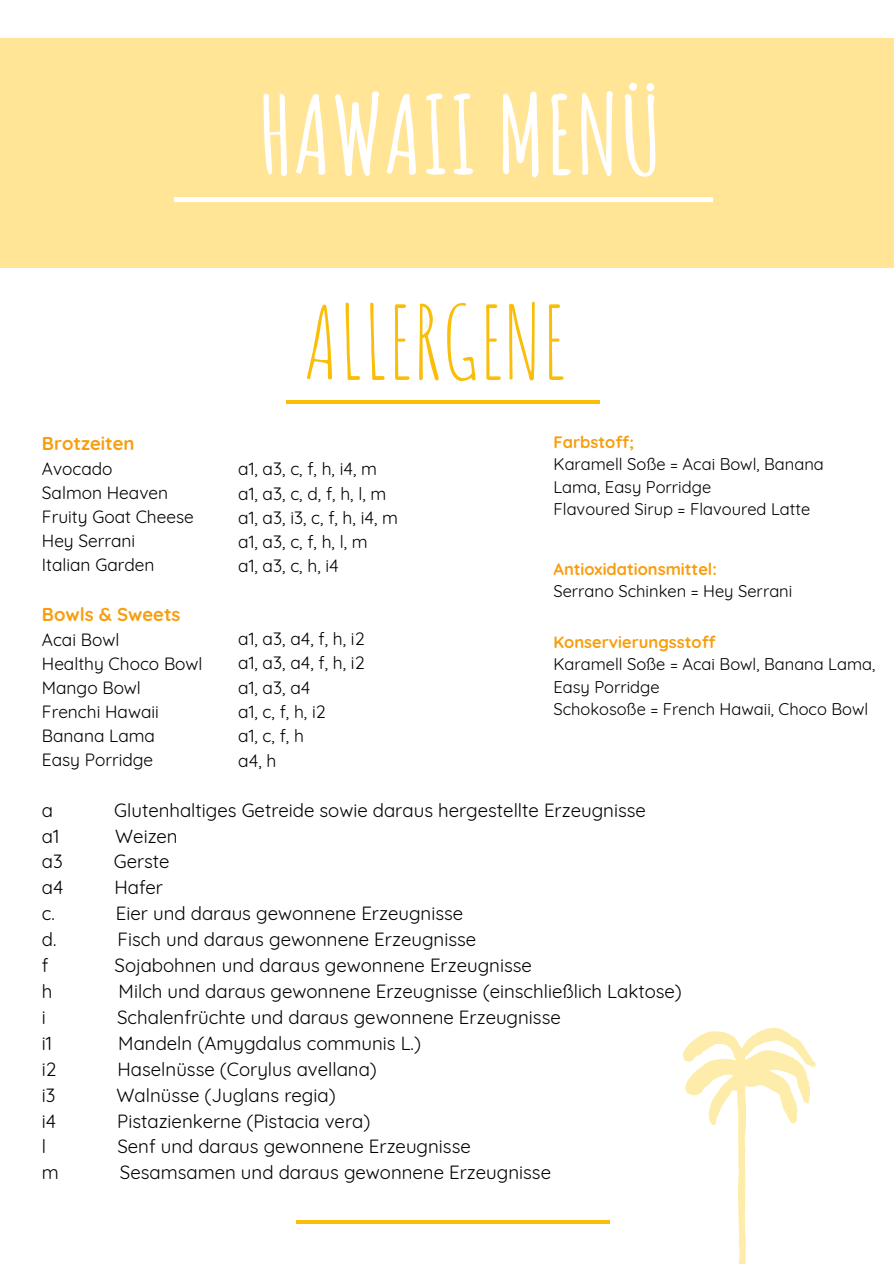
<style>
.page{position:relative;width:894px;height:1264px;background:#fff}
.page>*{position:absolute;margin:0;border:0;box-sizing:border-box;transform-origin:0 0}
.t1{font:700 107.25px "Amatic SC";color:#fff}
.t2{font:99.6px "Amatic SC";color:#fabe08}
.t3{font:18.6px "Quicksand";color:#000}
.t4{font:700 18.6px "Quicksand";color:#f79e0e}
.t5{font:17.4px "Quicksand";color:#000}
.t6{font:17.25px "Quicksand";color:#000}
.t7{font:16.5px/22.5px "Quicksand";color:#000}
.t8{font:700 16.5px "Quicksand";color:#f79e0e}
</style>
<div class="page">
<div style="left:0;top:38px;width:893px;height:230px;background:#ffe595"></div>
<hr style="left:174px;top:198px;width:538px;height:3px;background:#fff">
<svg style="left:683px;top:1028px;width:133px;height:235px"></svg>
<hr style="left:286px;top:400px;width:313px;height:4px;background:#fabe08">
<hr style="left:296px;top:1220px;width:313px;height:3px;background:#fabe08">
<p class="t1" style="left:258px;top:66px;width:405px">HAWAII MENÜ</p>
<p class="t4" style="left:42px;top:431px;width:94px">Brotzeiten</p>
<p class="t6" style="left:42px;top:458px;width:72px">Avocado</p>
<p class="t6" style="left:42px;top:482px;width:128px">Salmon Heaven</p>
<p class="t6" style="left:42px;top:506px;width:153px">Fruity Goat Cheese</p>
<p class="t6" style="left:42px;top:530px;width:95px">Hey Serrani</p>
<p class="t6" style="left:42px;top:554px;width:114px">Italian Garden</p>
<p class="t4" style="left:42px;top:602px;width:140px">Bowls &amp; Sweets</p>
<p class="t6" style="left:42px;top:628px;width:79px">Acai Bowl</p>
<p class="t6" style="left:42px;top:652px;width:162px">Healthy Choco Bowl</p>
<p class="t6" style="left:42px;top:676px;width:100px">Mango Bowl</p>
<p class="t6" style="left:42px;top:700px;width:118px">Frenchi Hawaii</p>
<p class="t6" style="left:42px;top:725px;width:115px">Banana Lama</p>
<p class="t6" style="left:42px;top:749px;width:113px">Easy Porridge</p>
<p class="t2" style="left:303px;top:278px;width:265px">ALLERGENE</p>
<p class="t5" style="left:238px;top:458px;width:140px">a1, a3, c, f, h, i4, m</p>
<p class="t5" style="left:238px;top:482px;width:150px">a1, a3, c, d, f, h, l, m</p>
<p class="t5" style="left:238px;top:506px;width:161px">a1, a3, i3, c, f, h, i4, m</p>
<p class="t5" style="left:238px;top:530px;width:131px">a1, a3, c, f, h, l, m</p>
<p class="t5" style="left:238px;top:555px;width:102px">a1, a3, c, h, i4</p>
<p class="t5" style="left:238px;top:627px;width:128px">a1, a3, a4, f, h, i2</p>
<p class="t5" style="left:238px;top:652px;width:128px">a1, a3, a4, f, h, i2</p>
<p class="t5" style="left:238px;top:676px;width:74px">a1, a3, a4</p>
<p class="t5" style="left:238px;top:700px;width:89px">a1, c, f, h, i2</p>
<p class="t5" style="left:238px;top:725px;width:67px">a1, c, f, h</p>
<p class="t5" style="left:238px;top:749px;width:40px">a4, h</p>
<p class="t8" style="left:553px;top:431px;width:82px">Farbstoff;</p>
<p class="t7" style="left:553px;top:452px;width:272px">Karamell Soße = Acai Bowl, Banana<br>Lama, Easy Porridge</p>
<p class="t7" style="left:553px;top:497px;width:258px">Flavoured Sirup = Flavoured Latte</p>
<p class="t8" style="left:553px;top:558px;width:165px">Antioxidationsmittel:</p>
<p class="t7" style="left:553px;top:580px;width:240px">Serrano Schinken = Hey Serrani</p>
<p class="t8" style="left:553px;top:631px;width:163px">Konservierungsstoff</p>
<p class="t7" style="left:553px;top:652px;width:323px">Karamell Soße = Acai Bowl, Banana Lama,<br>Easy Porridge</p>
<p class="t7" style="left:553px;top:697px;width:316px">Schokosoße = French Hawaii, Choco Bowl</p>
<p class="t3" style="left:42px;top:798px;width:13px">a</p>
<p class="t3" style="left:114px;top:798px;width:533px">Glutenhaltiges Getreide sowie daraus hergestellte Erzeugnisse</p>
<p class="t3" style="left:42px;top:823px;width:19px">a1</p>
<p class="t3" style="left:115px;top:823px;width:64px">Weizen</p>
<p class="t3" style="left:42px;top:849px;width:22px">a3</p>
<p class="t3" style="left:114px;top:849px;width:57px">Gerste</p>
<p class="t3" style="left:42px;top:875px;width:23px">a4</p>
<p class="t3" style="left:114px;top:875px;width:50px">Hafer</p>
<p class="t3" style="left:42px;top:901px;width:14px">c.</p>
<p class="t3" style="left:116px;top:901px;width:349px">Eier und daraus gewonnene Erzeugnisse</p>
<p class="t3" style="left:42px;top:927px;width:16px">d.</p>
<p class="t3" style="left:117px;top:927px;width:360px">Fisch und daraus gewonnene Erzeugnisse</p>
<p class="t3" style="left:42px;top:953px;width:8px">f</p>
<p class="t3" style="left:115px;top:953px;width:418px">Sojabohnen und daraus gewonnene Erzeugnisse</p>
<p class="t3" style="left:42px;top:979px;width:12px">h</p>
<p class="t3" style="left:119px;top:979px;width:564px">Milch und daraus gewonnene Erzeugnisse (einschließlich Laktose)</p>
<p class="t3" style="left:42px;top:1005px;width:5px">i</p>
<p class="t3" style="left:117px;top:1005px;width:445px">Schalenfrüchte und daraus gewonnene Erzeugnisse</p>
<p class="t3" style="left:42px;top:1031px;width:12px">i1</p>
<p class="t3" style="left:118px;top:1031px;width:304px">Mandeln (Amygdalus communis L.)</p>
<p class="t3" style="left:42px;top:1057px;width:16px">i2</p>
<p class="t3" style="left:117px;top:1057px;width:261px">Haselnüsse (Corylus avellana)</p>
<p class="t3" style="left:42px;top:1082px;width:15px">i3</p>
<p class="t3" style="left:117px;top:1082px;width:220px">Walnüsse (Juglans regia)</p>
<p class="t3" style="left:42px;top:1108px;width:16px">i4</p>
<p class="t3" style="left:117px;top:1108px;width:254px">Pistazienkerne (Pistacia vera)</p>
<p class="t3" style="left:42px;top:1134px;width:6px">l</p>
<p class="t3" style="left:117px;top:1134px;width:355px">Senf und daraus gewonnene Erzeugnisse</p>
<p class="t3" style="left:42px;top:1160px;width:19px">m</p>
<p class="t3" style="left:120px;top:1160px;width:432px">Sesamsamen und daraus gewonnene Erzeugnisse</p>
</div>
